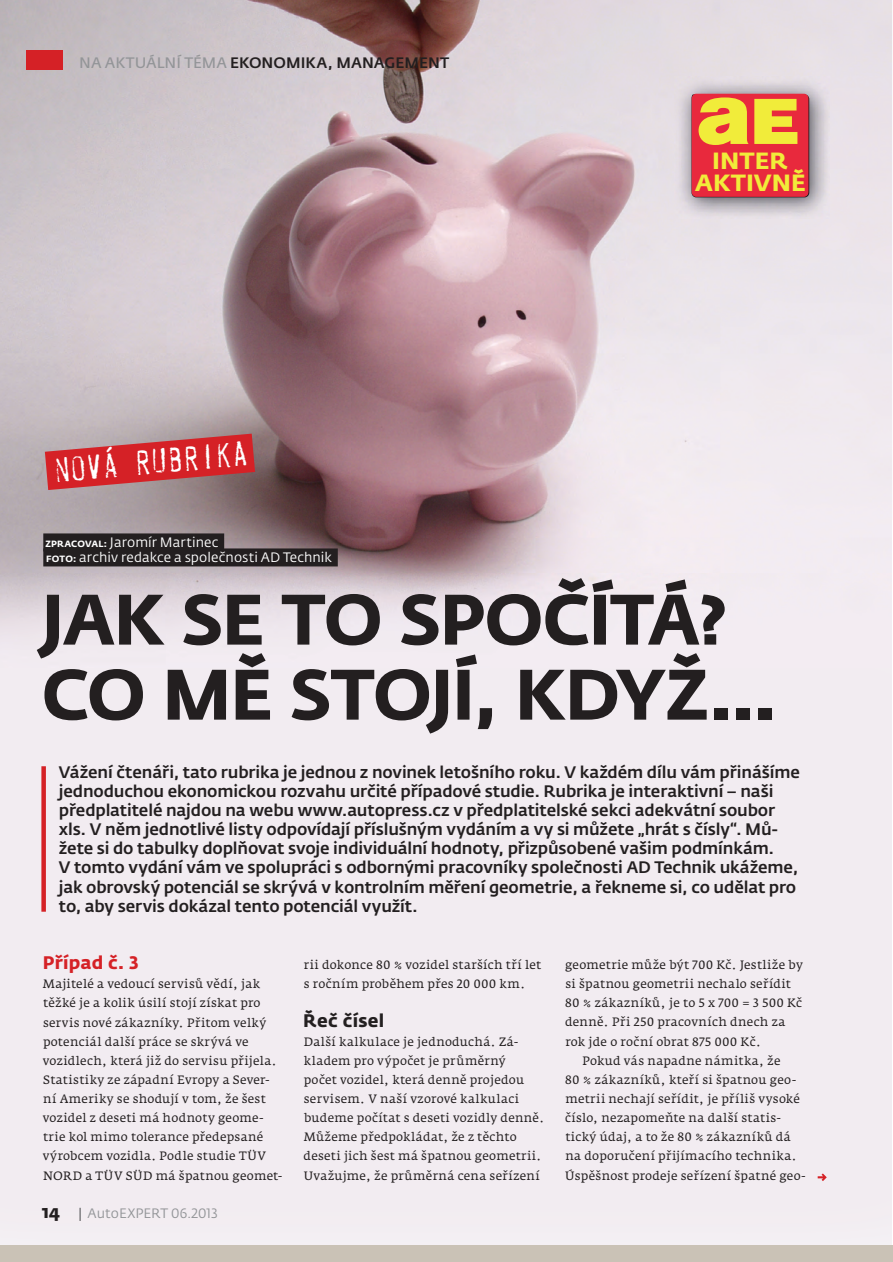
<style>
.page{position:relative;width:893px;height:1262px;background:#fff}
.page>*{position:absolute;margin:0;border:0;box-sizing:border-box;transform-origin:0 0}
.t1{font:700 70.5px/75px "Fedra Sans Std";letter-spacing:-.025em;color:#231f20}
.t2{font:30px "Cablegram Madras";color:#fff}
.t3{font:700 23.25px/21.9px "Fedra Sans Std";color:#f1ec3a;text-align:center;scale:1.04 1}
.t4{font:700 18px "Fedra Sans Std";letter-spacing:.01em;color:#d52126}
.t5{font:700 18px "Fedra Sans Std";letter-spacing:.015em;color:#231f20}
.t6{font:500 16.5px/19.2px "Fedra Sans Std";letter-spacing:-.01em;color:#231f20}
.t7{font:500 15px "Fedra Sans Std";letter-spacing:.005em;color:#231f20}
.t8{font:13.5px/15px "Fedra Sans Std";letter-spacing:.005em;color:#fff}
.t9{font:13.5px "Fedra Sans Std";letter-spacing:.005em;color:#939598}
.t10{font:12px/19.2px "Fedra Serif A Pro";letter-spacing:.025em;color:#231f20}
.s1{font-weight:400;color:#939598}
.s2{font-weight:700;font-size:9px}
.s3{font-weight:700;font-size:18px;color:#231f20}
.s4{color:#57585a}
</style>
<div class="page">
<img style="left:0;top:0;width:892px;height:1245px">
<div style="left:27px;top:50px;width:36px;height:20px;background:#d52126"></div>
<div style="left:0;top:1245px;width:892px;height:17px;background:#cac2b6"></div>
<svg style="left:892px;top:1245px;width:1px;height:17px"></svg>
<svg style="left:818px;top:1173px;width:9px;height:8px"></svg>
<div style="left:41px;top:766px;width:5px;height:145px;background:#d52126"></div>
<div style="left:43px;top:533px;width:181px;height:18px;background:#231f20"></div>
<div style="left:43px;top:548px;width:295px;height:18px;background:#231f20"></div>
<svg style="left:45px;top:434px;width:210px;height:56px;background:#c4464a"></svg>
<img style="left:675px;top:77px;width:155px;height:141px">
<svg style="left:692px;top:93px;width:117px;height:104px;background:#e9603d"></svg>
<p class="t7" style="left:79px;top:56px;width:371px"><span class="s1">NA AKTUÁLNÍ TÉMA</span> EKONOMIKA, MANAGEMENT</p>
<p class="t2" style="left:51px;top:451px;width:199px;rotate:-5deg">NOVÁ RUBRIKA</p>
<p class="t3" style="left:695px;top:152px;width:108px">INTER<br>AKTIVNĚ</p>
<p class="t8" style="left:46px;top:536px;width:288px"><span class="s2">ZPRACOVAL:</span> Jaromír Martinec<br><span class="s2">FOTO:</span> archiv redakce a společnosti AD Technik</p>
<p class="t1" style="left:41px;top:588px;width:738px">JAK SE TO SPOČÍTÁ?<br>CO MĚ STOJÍ, KDYŽ...</p>
<p class="t6" style="left:59px;top:764px;width:743px">Vážení čtenáři, tato rubrika je jednou z novinek letošního roku. V každém dílu vám přinášíme jednoduchou ekonomickou rozvahu určité případové studie. Rubrika je interaktivní – naši předplatitelé najdou na webu www.autopress.cz v předplatitelské sekci adekvátní soubor xls. V něm jednotlivé listy odpovídají příslušným vydáním a vy si můžete „hrát s čísly“. Mů&shy;žete si do tabulky doplňovat svoje individuální hodnoty, přizpůsobené vašim podmínkám.<br>V tomto vydání vám ve spolupráci s odbornými pracovníky společnosti AD Technik ukážeme, jak obrovský potenciál se skrývá v kontrolním měření geometrie, a řekneme si, co udělat pro to, aby servis dokázal tento potenciál využít.</p>
<p class="t4" style="left:43px;top:955px;width:97px">Případ č. 3</p>
<p class="t10" style="left:43px;top:975px;width:241px">Majitelé a vedoucí servisů vědí, jak těžké je a kolik úsilí stojí získat pro servis nové zákazníky. Přitom velký potenciál další práce se skrývá ve vozidlech, která již do servisu přijela.<br>Statistiky ze západní Evropy a Sever&shy;ní Ameriky se shodují v tom, že šest vozidel z deseti má hodnoty geome&shy;trie kol mimo tolerance předepsané výrobcem vozidla. Podle studie TÜV NORD a TÜV SÜD má špatnou geomet-</p>
<p class="t10" style="left:565px;top:956px;width:239px">geometrie může být 700 Kč. Jestliže by</p>
<p class="t10" style="left:565px;top:975px;width:227px">si špatnou geometrii nechalo seřídit</p>
<p class="t10" style="left:565px;top:994px;width:238px">80 % zákazníků, je to 5 x 700 = 3 500 Kč</p>
<p class="t10" style="left:565px;top:1013px;width:222px">denně. Při 250 pracovních dnech za</p>
<p class="t10" style="left:565px;top:1032px;width:197px">rok jde o roční obrat 875 000 Kč.</p>
<p class="t10" style="left:582px;top:1052px;width:200px">Pokud vás napadne námitka, že</p>
<p class="t10" style="left:565px;top:1071px;width:232px">80 % zákazníků, kteří si špatnou geo-</p>
<p class="t10" style="left:565px;top:1090px;width:236px">metrii nechají seřídit, je příliš vysoké</p>
<p class="t10" style="left:565px;top:1109px;width:218px">číslo, nezapomeňte na další statis-</p>
<p class="t10" style="left:565px;top:1128px;width:227px">tický údaj, a to že 80 % zákazníků dá</p>
<p class="t10" style="left:565px;top:1147px;width:233px">na doporučení přijímacího technika.</p>
<p class="t10" style="left:565px;top:1166px;width:242px">Úspěšnost prodeje seřízení špatné geo-</p>
<p class="t10" style="left:304px;top:956px;width:239px">rii dokonce 80 % vozidel starších tří let s ročním proběhem přes 20 000 km.</p>
<p class="t5" style="left:303px;top:1013px;width:82px">Řeč čísel</p>
<p class="t10" style="left:304px;top:1033px;width:242px">Další kalkulace je jednoduchá. Zá&shy;kladem pro výpočet je průměrný<br>počet vozidel, která denně projedou servisem. V naší vzorové kalkulaci budeme počítat s deseti vozidly denně.<br>Můžeme předpokládat, že z těchto deseti jich šest má špatnou geometrii.<br>Uvažujme, že průměrná cena seřízení</p>
<p class="t9" style="left:42px;top:1207px;width:178px"><span class="s3">14</span> <span class="s4">|</span> AutoEXPERT 06.2013</p>
</div>
